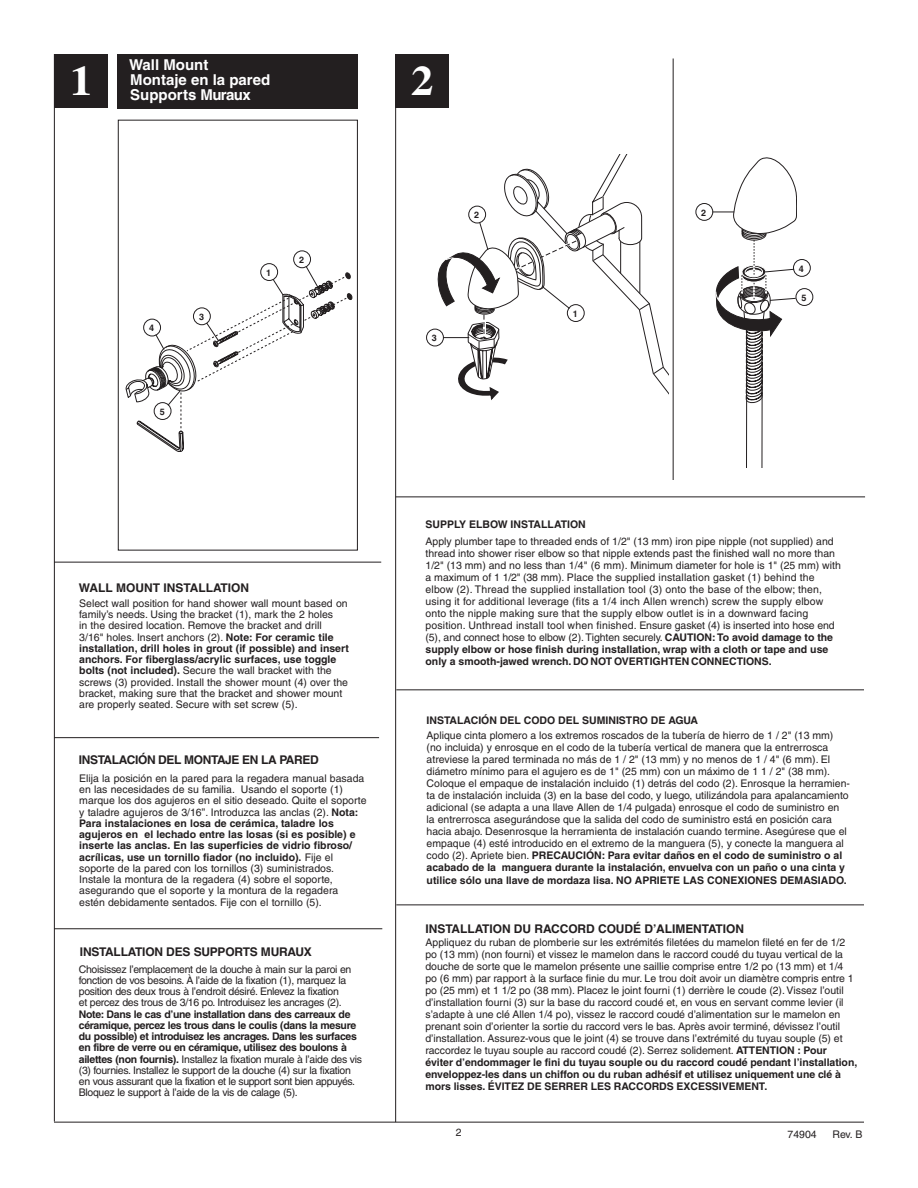
<style>
.page{position:relative;width:918px;height:1188px;background:#fff}
.page>*{position:absolute;margin:0;border:0;box-sizing:border-box;transform-origin:0 0}
.t1{font:700 42px "Times";color:#fff;scale:1.06 1}
.t2{font:700 15px "Helvetica";color:#fff}
.t3{font:700 12px "Helvetica";letter-spacing:-.02em;color:#231f20}
.t4{font:700 12px "Helvetica";color:#231f20}
.t5{font:10.5px/12px "Helvetica";color:#231f20}
.t6{font:10.5px/11.2px "Helvetica";letter-spacing:-.03em;color:#231f20}
.t7{font:700 10.5px "Helvetica";color:#231f20}
.t8{font:700 9px "Helvetica";color:#231f20}
.s1{font-weight:700}
</style>
<div class="page">
<div style="left:54px;top:54px;width:54px;height:54px;background:#231f20"></div>
<hr style="left:54px;top:54px;width:1px;height:1068px;background:#231f20">
<div style="left:118px;top:120px;width:240px;height:430px;border:1px solid #231f20"></div>
<div style="left:118px;top:54px;width:240px;height:55px;background:#231f20"></div>
<div style="left:396px;top:54px;width:53px;height:54px;background:#231f20"></div>
<hr style="left:395px;top:54px;width:1px;height:1068px;background:#231f20">
<hr style="left:396px;top:496px;width:469px;height:1px;background:#231f20">
<hr style="left:54px;top:737px;width:325px;height:1px;background:#231f20">
<div style="left:260px;top:263px;width:18px;height:18px;border:1px solid #231f20;border-radius:50%"></div>
<svg style="left:294px;top:251px;width:17px;height:17px"></svg>
<div style="left:293px;top:250px;width:18px;height:18px;border:1px solid #231f20;border-radius:50%"></div>
<div style="left:298px;top:254px;width:9px;height:11px;background:#fff"></div>
<hr style="left:396px;top:689px;width:468px;height:1px;background:#231f20">
<hr style="left:54px;top:1122px;width:810px;height:1px;background:#231f20">
<hr style="left:54px;top:928px;width:328px;height:1px;background:#231f20">
<hr style="left:396px;top:904px;width:468px;height:1px;background:#231f20">
<hr style="left:54px;top:562px;width:327px;height:1px;background:#231f20">
<svg style="left:126px;top:265px;width:226px;height:187px"></svg>
<hr style="left:673px;top:58px;width:1px;height:422px;background:#231f20">
<svg style="left:426px;top:154px;width:239px;height:246px"></svg>
<svg style="left:796px;top:289px;width:17px;height:16px"></svg>
<div style="left:796px;top:288px;width:17px;height:18px;border:1px solid #231f20;border-radius:50%"></div>
<div style="left:800px;top:292px;width:9px;height:10px;background:#fff"></div>
<div style="left:793px;top:259px;width:18px;height:18px;border:1px solid #231f20;border-radius:50%"></div>
<svg style="left:696px;top:203px;width:17px;height:17px"></svg>
<div style="left:696px;top:203px;width:17px;height:18px;border:1px solid #231f20;border-radius:50%"></div>
<div style="left:700px;top:207px;width:9px;height:10px;background:#fff"></div>
<svg style="left:713px;top:158px;width:84px;height:310px"></svg>
<p class="t1" style="left:70px;top:41px;width:23px">1</p>
<p class="t2" style="left:129px;top:56px;width:81px">Wall Mount</p>
<p class="t2" style="left:130px;top:71px;width:142px">Montaje en la pared</p>
<p class="t2" style="left:130px;top:86px;width:122px">Supports Muraux</p>
<p class="t8" style="left:149px;top:323px;width:7px">4</p>
<p class="t8" style="left:160px;top:406px;width:7px">5</p>
<p class="t8" style="left:199px;top:311px;width:7px">3</p>
<p class="t8" style="left:266px;top:267px;width:7px">1</p>
<p class="t8" style="left:299px;top:254px;width:7px">2</p>
<p class="t4" style="left:79px;top:581px;width:172px">WALL MOUNT INSTALLATION</p>
<p class="t5" style="left:79px;top:598px;width:271px;line-height:11.2px">Select wall position for hand shower wall mount based on family’s needs. Using the bracket (1), mark the 2 holes<br>in the desired location. Remove the bracket and drill<br>3/16" holes. Insert anchors (2). <span class="s1">Note: For ceramic tile installation, drill holes in grout (if possible) and insert anchors. For fiberglass/acrylic surfaces, use toggle bolts (not included).</span> Secure the wall bracket with the screws (3) provided. Install the shower mount (4) over the bracket, making sure that the bracket and shower mount are properly seated. Secure with set screw (5).</p>
<p class="t3" style="left:79px;top:753px;width:241px">INSTALACIÓN DEL MONTAJE EN LA PARED</p>
<p class="t5" style="left:79px;top:773px;width:289px;line-height:11.2px">Elija la posición en la pared para la regadera manual basada en las necesidades de su familia. Usando el soporte (1) marque los dos agujeros en el sitio deseado. Quite el soporte y taladre agujeros de 3/16”. Introduzca las anclas (2). <span class="s1">Nota:<br>Para instalaciones en losa de cerámica, taladre los agujeros en el lechado entre las losas (si es posible) e inserte las anclas. En las superficies de vidrio fibroso/ acrílicas, use un tornillo fiador (no incluido).</span> Fije el soporte de la pared con los tornillos (3) suministrados.<br>Instale la montura de la regadera (4) sobre el soporte, asegurando que el soporte y la montura de la regadera<br>estén debidamente sentados. Fije con el tornillo (5).</p>
<p class="t3" style="left:80px;top:945px;width:233px">INSTALLATION DES SUPPORTS MURAUX</p>
<p class="t6" style="left:79px;top:963px;width:285px">Choisissez l’emplacement de la douche à main sur la paroi en fonction de vos besoins. À l’aide de la fixation (1), marquez la position des deux trous à l’endroit désiré. Enlevez la fixation<br>et percez des trous de 3/16 po. Introduisez les ancrages (2).<br><span class="s1">Note: Dans le cas d’une installation dans des carreaux de céramique, percez les trous dans le coulis (dans la mesure du possible) et introduisez les ancrages. Dans les surfaces en fibre de verre ou en céramique, utilisez des boulons à ailettes (non fournis).</span> Installez la fixation murale à l’aide des vis (3) fournies. Installez le support de la douche (4) sur la fixation en vous assurant que la fixation et le support sont bien appuyés.<br>Bloquez le support à l’aide de la vis de calage (5).</p>
<p class="t1" style="left:411px;top:41px;width:23px">2</p>
<p class="t8" style="left:474px;top:210px;width:7px">2</p>
<p class="t8" style="left:432px;top:333px;width:7px">3</p>
<p class="t8" style="left:573px;top:308px;width:7px">1</p>
<p class="t8" style="left:701px;top:207px;width:7px">2</p>
<p class="t8" style="left:799px;top:263px;width:7px">4</p>
<p class="t8" style="left:801px;top:292px;width:7px">5</p>
<p class="t7" style="left:426px;top:518px;width:162px">SUPPLY ELBOW INSTALLATION</p>
<p class="t5" style="left:426px;top:535px;width:417px">Apply plumber tape to threaded ends of 1/2" (13 mm) iron pipe nipple (not supplied) and thread into shower riser elbow so that nipple extends past the finished wall no more than 1/2" (13 mm) and no less than 1/4" (6 mm). Minimum diameter for hole is 1" (25 mm) with a maximum of 1 1/2" (38 mm). Place the supplied installation gasket (1) behind the elbow (2). Thread the supplied installation tool (3) onto the base of the elbow; then, using it for additional leverage (fits a 1/4 inch Allen wrench) screw the supply elbow onto the nipple making sure that the supply elbow outlet is in a downward facing position. Unthread install tool when finished. Ensure gasket (4) is inserted into hose end (5), and connect hose to elbow (2). Tighten securely. <span class="s1">CAUTION: To avoid damage to the supply elbow or hose finish during installation, wrap with a cloth or tape and use only a smooth-jawed wrench.DO NOT OVERTIGHTEN CONNECTIONS.</span></p>
<p class="t7" style="left:427px;top:714px;width:273px">INSTALACIÓN DEL CODO DEL SUMINISTRO DE AGUA</p>
<p class="t5" style="left:427px;top:730px;width:425px">Aplique cinta plomero a los extremos roscados de la tubería de hierro de 1 / 2" (13 mm) (no incluida) y enrosque en el codo de la tubería vertical de manera que la entrerrosca atreviese la pared terminada no más de 1 / 2" (13 mm) y no menos de 1 / 4" (6 mm). El diámetro mínimo para el agujero es de 1" (25 mm) con un máximo de 1 1 / 2" (38 mm).<br>Coloque el empaque de instalación incluido (1) detrás del codo (2). Enrosque la herramien&shy;ta de instalación incluida (3) en la base del codo, y luego, utilizándola para apalancamiento adicional (se adapta a una llave Allen de 1/4 pulgada) enrosque el codo de suministro en la entrerrosca asegurándose que la salida del codo de suministro está en posición cara hacia abajo. Desenrosque la herramienta de instalación cuando termine. Asegúrese que el empaque (4) esté introducido en el extremo de la manguera (5), y conecte la manguera al codo (2). Apriete bien. <span class="s1">PRECAUCIÓN: Para evitar daños en el codo de suministro o al acabado de la manguera durante la instalación, envuelva con un paño o una cinta y utilice sólo una llave de mordaza lisa. NO APRIETE LAS CONEXIONES DEMASIADO.</span></p>
<p class="t3" style="left:426px;top:922px;width:320px">INSTALLATION DU RACCORD COUDÉ D’ALIMENTATION</p>
<p class="t5" style="left:426px;top:936px;width:433px">Appliquez du ruban de plomberie sur les extrémités filetées du mamelon fileté en fer de 1/2 po (13 mm) (non fourni) et vissez le mamelon dans le raccord coudé du tuyau vertical de la douche de sorte que le mamelon présente une saillie comprise entre 1/2 po (13 mm) et 1/4 po (6 mm) par rapport à la surface finie du mur. Le trou doit avoir un diamètre compris entre 1 po (25 mm) et 1 1/2 po (38 mm). Placez le joint fourni (1) derrière le coude (2). Vissez l’outil d’installation fourni (3) sur la base du raccord coudé et, en vous en servant comme levier (il s’adapte à une clé Allen 1/4 po), vissez le raccord coudé d’alimentation sur le mamelon en prenant soin d’orienter la sortie du raccord vers le bas. Après avoir terminé, dévissez l’outil d’installation. Assurez-vous que le joint (4) se trouve dans l’extrémité du tuyau souple (5) et raccordez le tuyau souple au raccord coudé (2). Serrez solidement. <span class="s1">ATTENTION : Pour<br>éviter d’endommager le fini du tuyau souple ou du raccord coudé pendant l’installation, enveloppez-les dans un chiffon ou du ruban adhésif et utilisez uniquement une clé à mors lisses. ÉVITEZ DE SERRER LES RACCORDS EXCESSIVEMENT.</span></p>
<p class="t5" style="left:456px;top:1127px;width:7px">2</p>
<p class="t5" style="left:788px;top:1128px;width:31px">74904</p>
<p class="t5" style="left:832px;top:1128px;width:32px">Rev. B</p>
</div>
